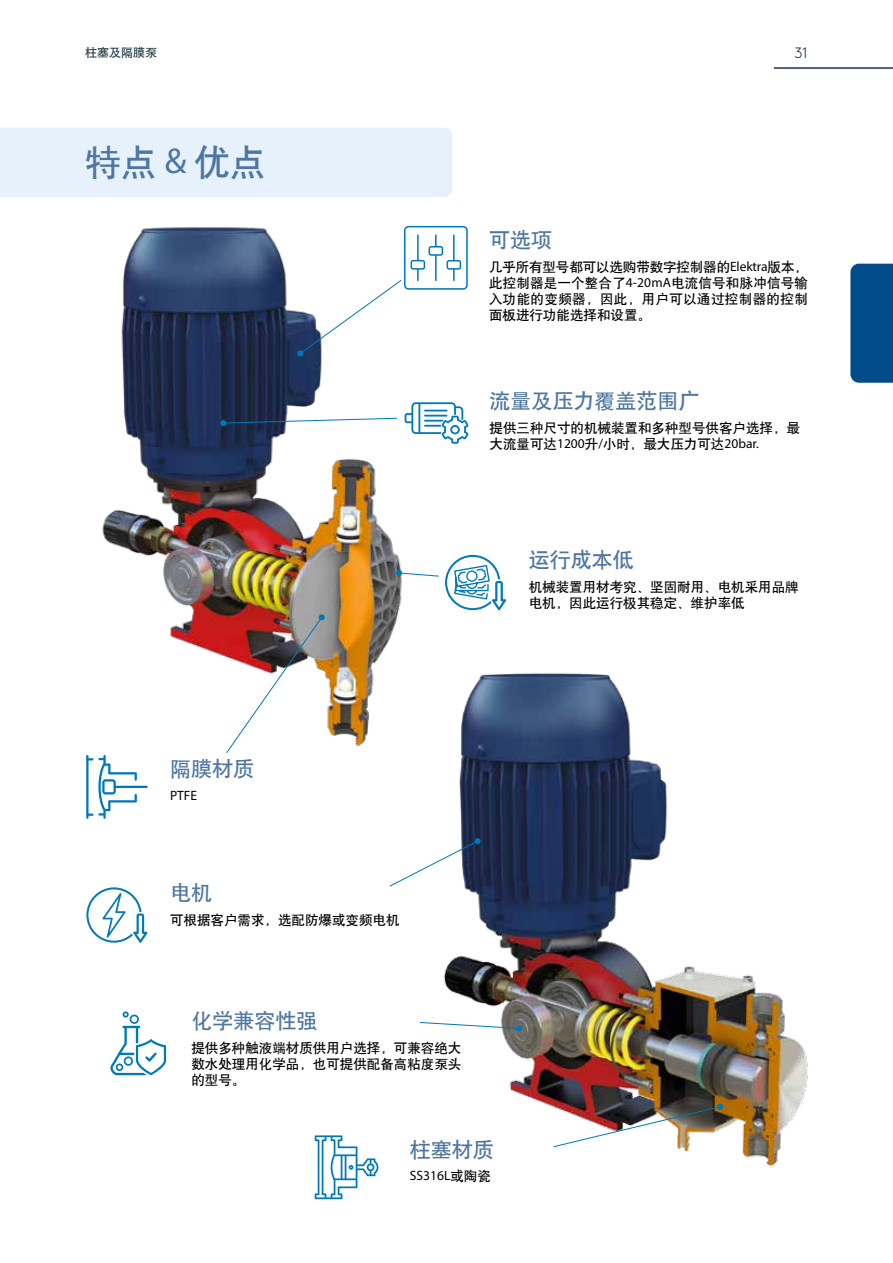
<style>
.page{position:relative;width:893px;height:1263px;background:#fff}
.page>*{position:absolute;margin:0;border:0;box-sizing:border-box;transform-origin:0 0}
.t1{font:36px "H Yb 1 gj";color:#4e76a0}
.t2{font:21px "H Yb 1 gj";color:#4e76a0}
.t3{font:300 15px "Brown Std";color:#1b314c}
.t4{font:13.5px/16.2px "H Yb 1 gj";color:#000;text-align:justify}
.t5{font:13.5px "Myriad Pro";color:#000}
.t6{font:12px "H Yb 1 gj";color:#1e3841}
.s1{font-family:"Myriad Pro"}
.s2{font-family:"H Yb 1 gj"}
</style>
<div class="page">
<hr style="left:774px;top:67px;width:119px;height:2px;background:#1b314c">
<div style="left:850px;top:264px;width:43px;height:119px;background:#004c8a"></div>
<img style="left:378px;top:673px;width:430px;height:497px">
<img style="left:102px;top:225px;width:318px;height:550px">
<svg style="left:405px;top:402px;width:63px;height:42px"></svg>
<svg style="left:86px;top:887px;width:62px;height:56px"></svg>
<svg style="left:110px;top:1011px;width:56px;height:64px"></svg>
<svg style="left:315px;top:1135px;width:63px;height:64px"></svg>
<svg style="left:86px;top:755px;width:62px;height:64px"></svg>
<div style="left:0;top:128px;width:452px;height:69px;background:#e6f1fc"></div>
<svg style="left:297px;top:226px;width:171px;height:131px"></svg>
<img style="left:553px;top:1103px;width:171px;height:44px">
<svg style="left:419px;top:1022px;width:103px;height:10px"></svg>
<svg style="left:389px;top:838px;width:92px;height:49px"></svg>
<svg style="left:220px;top:417px;width:178px;height:9px"></svg>
<svg style="left:226px;top:614px;width:99px;height:140px"></svg>
<svg style="left:396px;top:553px;width:111px;height:59px"></svg>
<p class="t6" style="left:85px;top:46px;width:73px">柱塞及隔膜泵</p>
<p class="t3" style="left:794px;top:45px;width:15px">31</p>
<h1 class="t1" style="left:85px;top:145px;width:183px">特点 <span class="s1">&amp;</span> 优点</h1>
<h2 class="t2" style="left:489px;top:229px;width:64px">可选项</h2>
<p class="t4" style="left:489px;top:259px;width:320px">几乎所有型号都可以选购带数字控制器的<span class="s1">Elektra</span>版本，此控制器是一个整合了<span class="s1">4-20mA</span>电流信号和脉冲信号输入功能的变频器，因此，用户可以通过控制器的控制面板进行功能选择和设置。</p>
<h2 class="t2" style="left:490px;top:390px;width:211px">流量及压力覆盖范围广</h2>
<p class="t4" style="left:490px;top:419px;width:312px">提供三种尺寸的机械装置和多种型号供客户选择，最大流量可达<span class="s1">1200</span>升<span class="s1">/</span>小时，最大压力可达<span class="s1">20bar.</span></p>
<h2 class="t2" style="left:529px;top:550px;width:106px">运行成本低</h2>
<p class="t4" style="left:529px;top:579px;width:271px">机械装置用材考究、坚固耐用、电机采用品牌电机，因此运行极其稳定、维护率低</p>
<h2 class="t2" style="left:170px;top:758px;width:85px">隔膜材质</h2>
<p class="t5" style="left:170px;top:787px;width:29px">PTFE</p>
<h2 class="t2" style="left:170px;top:882px;width:43px">电机</h2>
<p class="t4" style="left:170px;top:911px;width:231px">可根据客户需求，选配防爆或变频电机</p>
<h2 class="t2" style="left:191px;top:1010px;width:127px">化学兼容性强</h2>
<p class="t4" style="left:191px;top:1040px;width:271px">提供多种触液端材质供用户选择，可兼容绝大数水处理用化学品，也可提供配备高粘度泵头的型号。</p>
<h2 class="t2" style="left:410px;top:1139px;width:85px">柱塞材质</h2>
<p class="t5" style="left:410px;top:1167px;width:82px">SS316L<span class="s2">或陶瓷</span></p>
</div>
